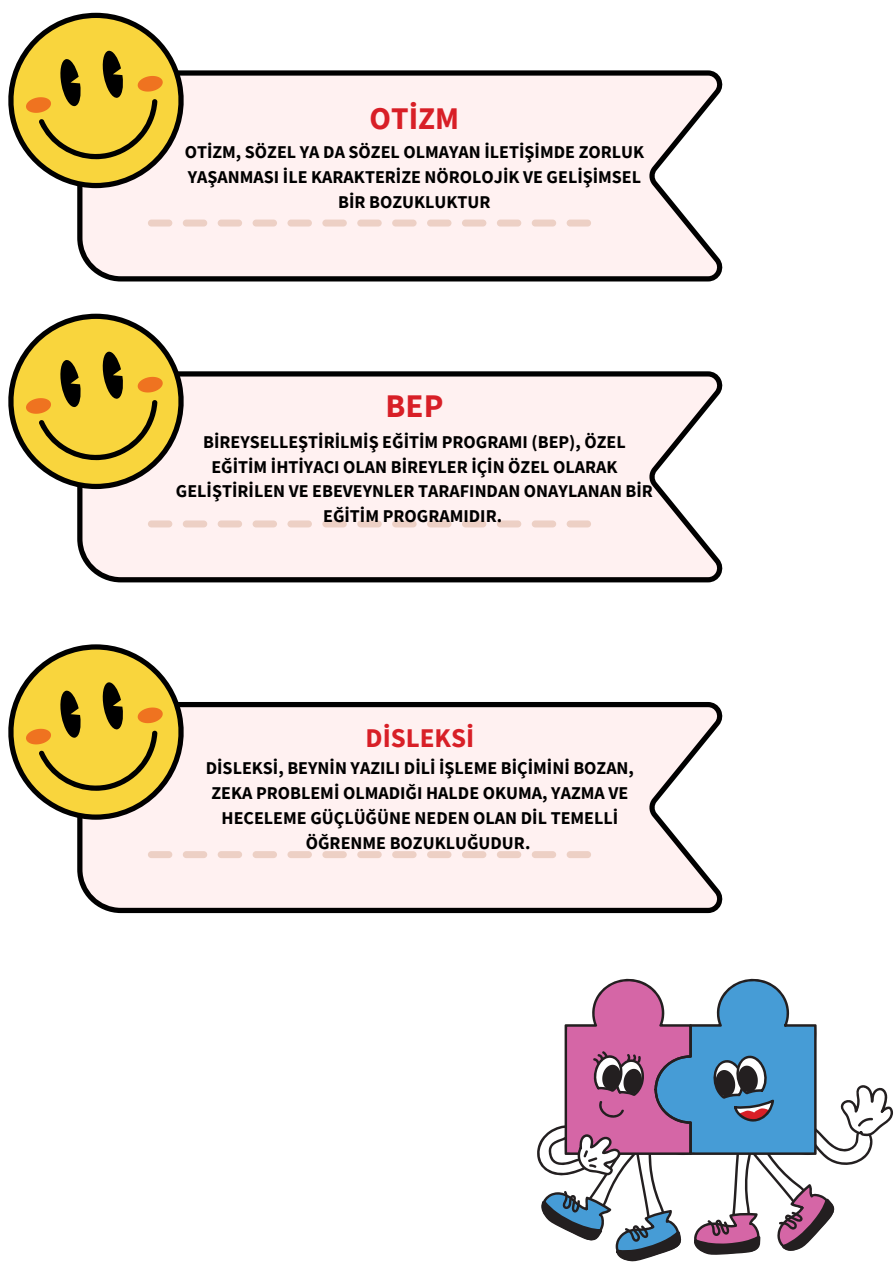
<style>
.page{position:relative;width:894px;height:1264px;background:#fff}
.page>*{position:absolute;margin:0;border:0;box-sizing:border-box;transform-origin:0 0}
.t1{font:700 33px "Source Sans Pro";color:#d81f27}
.t2{font:700 31.5px "Source Sans Pro";color:#d81f27}
.t3{font:700 27px "Source Sans Pro";color:#d81f27}
.t4{font:700 18px/24.8px "Source Sans Pro";color:#000;text-align:center}
</style>
<div class="page">
<svg style="left:537px;top:978px;width:355px;height:283px"></svg>
<svg style="left:77px;top:70px;width:646px;height:211px;fill:#fff1f1"></svg>
<svg style="left:8px;top:13px;width:183px;height:175px"></svg>
<svg style="left:148px;top:219px;width:443px;height:7px"></svg>
<svg style="left:77px;top:371px;width:646px;height:211px;fill:#fff1f1"></svg>
<svg style="left:8px;top:314px;width:183px;height:175px"></svg>
<svg style="left:148px;top:520px;width:443px;height:7px"></svg>
<svg style="left:77px;top:702px;width:646px;height:211px;fill:#fff1f1"></svg>
<svg style="left:8px;top:644px;width:183px;height:175px"></svg>
<svg style="left:148px;top:851px;width:443px;height:7px"></svg>
<h2 class="t2" style="left:369px;top:98px;width:91px">OTİZM</h2>
<p class="t4" style="left:185px;top:139px;width:461px">OTİZM, SÖZEL YA DA SÖZEL OLMAYAN İLETİŞİMDE ZORLUK<br>YAŞANMASI İLE KARAKTERİZE NÖROLOJİK VE GELİŞİMSEL<br>BİR BOZUKLUKTUR</p>
<h1 class="t1" style="left:385px;top:385px;width:59px">BEP</h1>
<p class="t4" style="left:176px;top:429px;width:478px">BİREYSELLEŞTİRİLMİŞ EĞİTİM PROGRAMI (BEP), ÖZEL EĞİTİM İHTİYACI OLAN BİREYLER İÇİN ÖZEL OLARAK GELİŞTİRİLEN VE EBEVEYNLER TARAFINDAN ONAYLANAN BİR EĞİTİM PROGRAMIDIR.</p>
<h3 class="t3" style="left:365px;top:720px;width:110px">DİSLEKSİ</h3>
<p class="t4" style="left:206px;top:755px;width:429px">DİSLEKSİ, BEYNİN YAZILI DİLİ İŞLEME BİÇİMİNİ BOZAN, ZEKA PROBLEMİ OLMADIĞI HALDE OKUMA, YAZMA VE HECELEME GÜÇLÜĞÜNE NEDEN OLAN DİL TEMELLİ ÖĞRENME BOZUKLUĞUDUR.</p>
</div>
